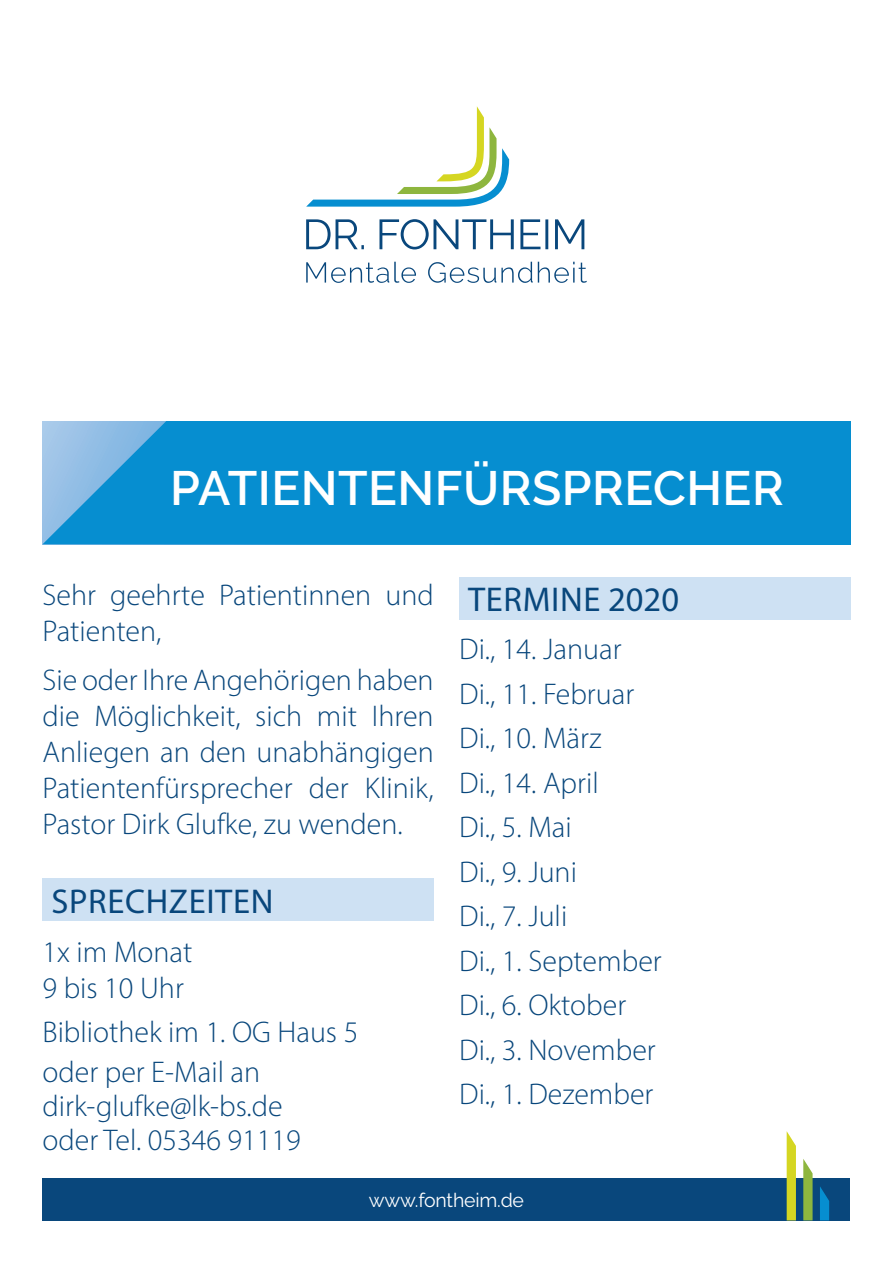
<style>
.page{position:relative;width:893px;height:1263px;background:#fff}
.page>*{position:absolute;margin:0;border:0;box-sizing:border-box;transform-origin:0 0}
.t1{font:600 48px "Raleway";letter-spacing:.01em;color:#fff}
.t2{font:34.5px "Myriad Pro";letter-spacing:.02em;color:#09477c}
.t3{font:300 30px/44.5px "Myriad Pro";color:#09477c}
.t4{font:19.5px "Raleway";letter-spacing:-.01em;color:#fff}
</style>
<div class="page">
<svg style="left:43px;top:421px;width:807px;height:123px;background:#1191d1"></svg>
<div style="left:43px;top:1178px;width:807px;height:42px;background:#09477c"></div>
<svg style="left:787px;top:1132px;width:9px;height:88px"></svg>
<svg style="left:803px;top:1159px;width:10px;height:61px"></svg>
<svg style="left:820px;top:1187px;width:9px;height:33px"></svg>
<svg style="left:306px;top:219px;width:278px;height:30px"></svg>
<svg style="left:306px;top:262px;width:281px;height:21px"></svg>
<svg style="left:306px;top:106px;width:203px;height:101px"></svg>
<div style="left:43px;top:878px;width:391px;height:42px;background:#cee1f3"></div>
<div style="left:459px;top:577px;width:391px;height:42px;background:#cee1f3"></div>
<h1 class="t1" style="left:170px;top:461px;width:615px">PATIENTENFÜRSPRECHER</h1>
<p class="t3" style="left:43px;top:577px;width:393px;line-height:36px">Sehr geehrte Patientinnen und<br>Patienten,</p>
<p class="t3" style="left:43px;top:661px;width:393px;line-height:36px;text-align:justify">Sie oder Ihre Angehörigen haben die Möglichkeit, sich mit Ihren Anliegen an den unabhängigen Patientenfürsprecher der Klinik, Pastor Dirk Glufke, zu wenden.</p>
<p class="t2" style="left:51px;top:880px;width:224px">SPRECHZEITEN</p>
<p class="t3" style="left:43px;top:933px;width:152px;line-height:36px">1x im Monat<br>9 bis 10 Uhr</p>
<p class="t3" style="left:43px;top:1012px;width:317px;line-height:40px">Bibliothek im 1. OG Haus 5 oder per E-Mail an</p>
<p class="t3" style="left:43px;top:1089px;width:260px;line-height:34px">dirk-glufke@lk-bs.de oder Tel. 05346 91119</p>
<p class="t2" style="left:468px;top:578px;width:212px">TERMINE 2020</p>
<p class="t3" style="left:459px;top:627px;width:204px">Di., 14. Januar<br>Di., 11. Februar<br>Di., 10. März<br>Di., 14. April<br>Di., 5. Mai<br>Di., 9. Juni<br>Di., 7. Juli<br>Di., 1. September<br>Di., 6. Oktober<br>Di., 3. November<br>Di., 1. Dezember</p>
<p class="t4" style="left:369px;top:1188px;width:157px">www.fontheim.de</p>
</div>
